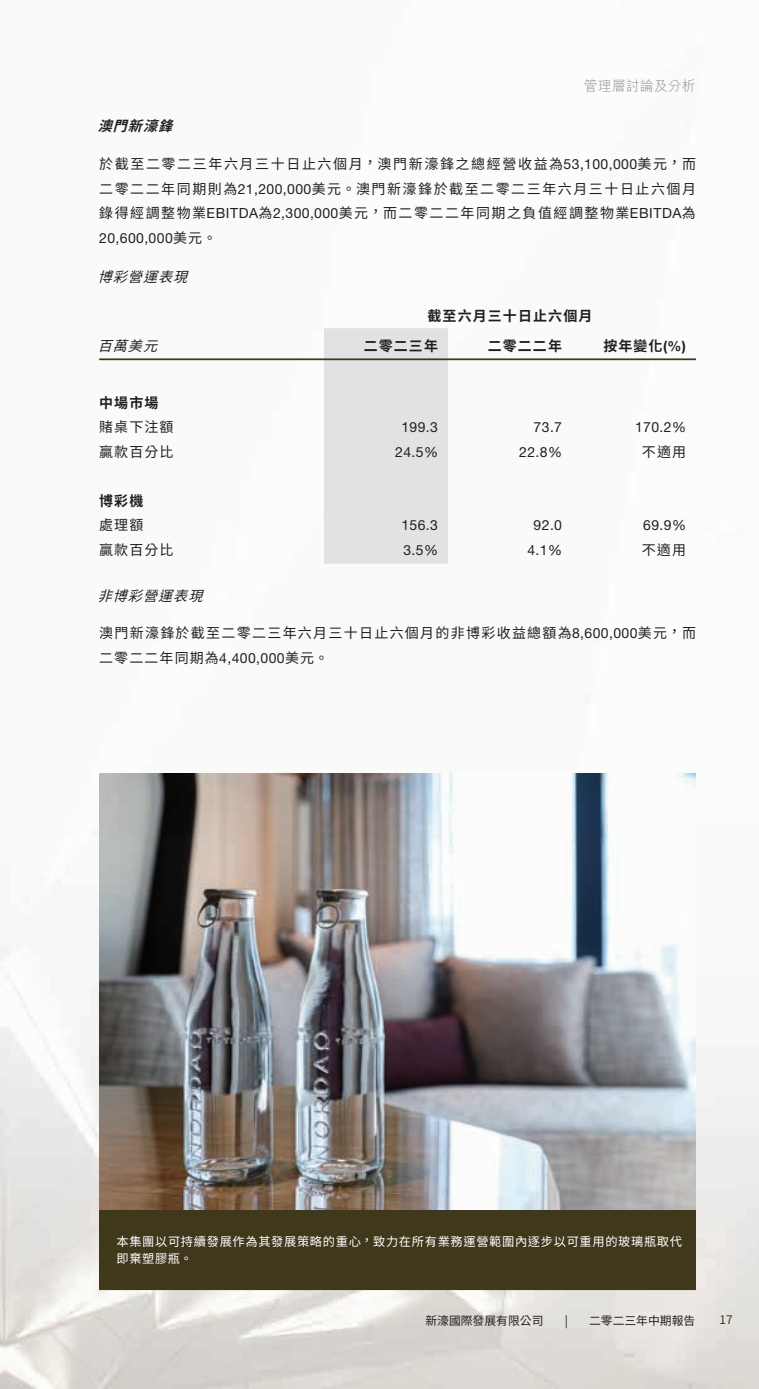
<style>
.page{position:relative;width:759px;height:1389px;background:#fff}
.page>*{position:absolute;margin:0;border:0;box-sizing:border-box;transform-origin:0 0}
.t1{font:14px/24.5px "Noto Sans Hant";letter-spacing:.09em;color:#231f20;text-align:justify}
.t2{font:14px "Helvetica Neue LT Pro";letter-spacing:.03em;color:#231f20}
.t3{font:700 14px "Noto Sans Hant";letter-spacing:.08em;color:#231f20}
.t4{font:italic 14px "Noto Sans Hant";color:#231f20}
.t5{font:300 14px "M Hei HK";color:#8a8c8f}
.t6{font:italic 700 14px "Noto Sans Hant";color:#231f20}
.t7{font:12.25px/17.5px "Noto Sans Hant";letter-spacing:.055em;color:#fff}
.t8{font:11.9px "Noto Sans Hant";color:#231f20}
.t9{font:11.9px "Noto Sans Hant";color:#40381b}
.s1{font-family:"Helvetica Neue LT Pro"}
.s2{font-family:"Noto Sans Hant"}
</style>
<div class="page">
<img style="left:0;top:360px;width:759px;height:1029px">
<div style="left:324px;top:328px;width:124px;height:236px;background:#e1e2e4"></div>
<hr style="left:99px;top:358px;width:225px;height:2px;background:#40381b">
<hr style="left:324px;top:358px;width:124px;height:2px;background:#40381b">
<hr style="left:448px;top:358px;width:124px;height:2px;background:#40381b">
<hr style="left:572px;top:358px;width:124px;height:2px;background:#40381b">
<img style="left:100px;top:774px;width:596px;height:436px">
<div style="left:99px;top:1210px;width:597px;height:80px;background:#40381b"></div>
<p class="t5" style="left:584px;top:76px;width:113px">管理層討論及分析</p>
<p class="t6" style="left:98px;top:118px;width:87px">澳門新濠鋒</p>
<p class="t1" style="left:99px;top:152px;width:598px">於截至二零二三年六月三十日止六個月，澳門新濠鋒之總經營收益為<span class="s1">53,100,000</span>美元，而二零二二年同期則為<span class="s1">21,200,000</span>美元。澳門新濠鋒於截至二零二三年六月三十日止六個月錄得經調整物業<span class="s1">EBITDA</span>為<span class="s1">2,300,000</span>美元，而二零二二年同期之負值經調整物業<span class="s1">EBITDA</span>為</p>
<p class="t2" style="left:99px;top:229px;width:119px">20,600,000<span class="s2">美元。</span></p>
<p class="t4" style="left:98px;top:269px;width:102px">博彩營運表現</p>
<p class="t3" style="left:428px;top:308px;width:166px">截至六月三十日止六個月</p>
<p class="t4" style="left:98px;top:338px;width:71px">百萬美元</p>
<p class="t3" style="left:364px;top:338px;width:76px">二零二三年</p>
<p class="t3" style="left:488px;top:338px;width:76px">二零二二年</p>
<p class="t3" style="left:603px;top:338px;width:84px">按年變化<span class="s1">(%)</span></p>
<p class="t3" style="left:99px;top:394px;width:61px">中場市場</p>
<p class="t1" style="left:99px;top:415px;width:76px">賭桌下注額</p>
<p class="t2" style="left:401px;top:419px;width:38px">199.3</p>
<p class="t2" style="left:534px;top:419px;width:30px">73.7</p>
<p class="t2" style="left:635px;top:419px;width:52px">170.2%</p>
<p class="t1" style="left:99px;top:439px;width:76px">贏款百分比</p>
<p class="t2" style="left:395px;top:443px;width:44px">24.5%</p>
<p class="t2" style="left:519px;top:443px;width:44px">22.8%</p>
<p class="t1" style="left:642px;top:439px;width:46px">不適用</p>
<p class="t3" style="left:99px;top:492px;width:46px">博彩機</p>
<p class="t1" style="left:99px;top:513px;width:46px">處理額</p>
<p class="t2" style="left:401px;top:517px;width:38px">156.3</p>
<p class="t2" style="left:534px;top:517px;width:30px">92.0</p>
<p class="t2" style="left:643px;top:517px;width:44px">69.9%</p>
<p class="t1" style="left:99px;top:537px;width:76px">贏款百分比</p>
<p class="t2" style="left:403px;top:541px;width:36px">3.5%</p>
<p class="t2" style="left:527px;top:541px;width:36px">4.1%</p>
<p class="t1" style="left:642px;top:537px;width:46px">不適用</p>
<p class="t4" style="left:98px;top:588px;width:117px">非博彩營運表現</p>
<p class="t1" style="left:99px;top:621px;width:598px">澳門新濠鋒於截至二零二三年六月三十日止六個月的非博彩收益總額為<span class="s1">8,600,000</span>美元，而二零二二年同期為<span class="s1">4,400,000</span>美元。</p>
<p class="t7" style="left:116px;top:1233px;width:567px">本集團以可持續發展作為其發展策略的重心，致力在所有業務運營範圍內逐步以可重用的玻璃瓶取代即棄塑膠瓶。</p>
<p class="t8" style="left:425px;top:1314px;width:120px">新濠國際發展有限公司</p>
<p class="t8" style="left:565px;top:1314px;width:5px">|</p>
<p class="t8" style="left:589px;top:1314px;width:108px">二零二三年中期報告</p>
<p class="t9" style="left:720px;top:1313px;width:15px">17</p>
</div>
